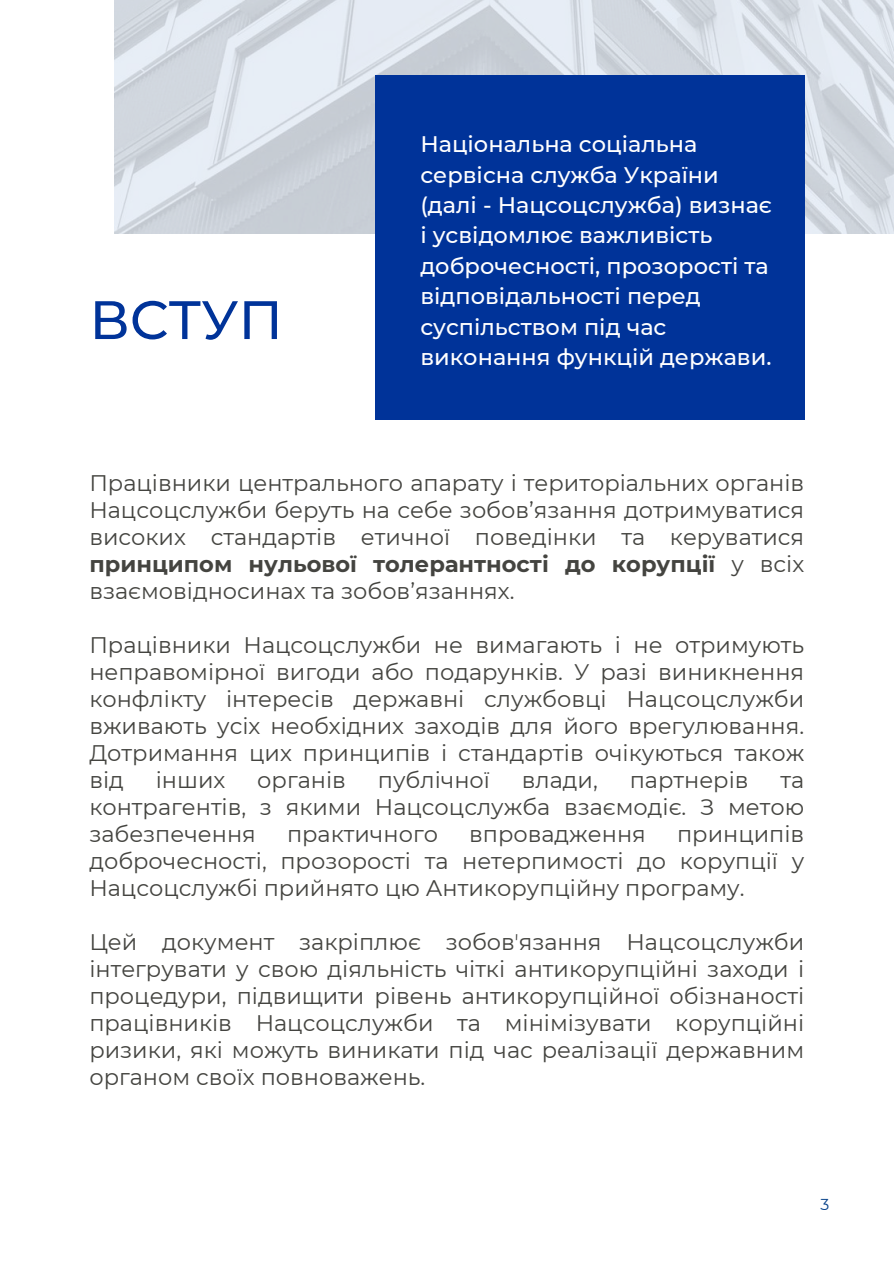
<style>
.page{position:relative;width:894px;height:1264px;background:#fff}
.page>*{position:absolute;margin:0;border:0;box-sizing:border-box;transform-origin:0 0}
.t1{font:500 54px "Montserrat";color:#039}
.t2{font:22.5px/27px "Montserrat";color:#444440;text-align:justify}
.t3{font:500 22.5px/30.3px "Montserrat";color:#fff}
.t4{font:15.75px "Montserrat";color:#07428a}
.s1{font-weight:700}
</style>
<div class="page">
<svg style="left:114px;top:0;width:779px;height:233px;background:#d6dce4"></svg>
<div style="left:375px;top:75px;width:429px;height:345px;background:#039"></div>
<h1 class="t1" style="left:89px;top:287px;width:195px">ВСТУП</h1>
<p class="t3" style="left:420px;top:129px;width:353px">Національна соціальна сервісна служба України (далі - Нацсоцслужба) визнає і усвідомлює важливість доброчесності, прозорості та відповідальності перед суспільством під час виконання функцій держави.</p>
<p class="t2" style="left:89px;top:469px;width:716px">Працівники центрального апарату і територіальних органів Нацсоцслужби беруть на себе зобов’язання дотримуватися високих стандартів етичної поведінки та керуватися <span class="s1">принципом нульової толерантності до корупції</span> у всіх взаємовідносинах та зобов’язаннях.</p>
<p class="t2" style="left:89px;top:631px;width:716px">Працівники Нацсоцслужби не вимагають і не отримують неправомірної вигоди або подарунків. У разі виникнення конфлікту інтересів державні службовці Нацсоцслужби вживають усіх необхідних заходів для його врегулювання.<br>Дотримання цих принципів і стандартів очікуються також від</p>
<p class="t2" style="left:156px;top:766px;width:71px">інших</p>
<p class="t2" style="left:257px;top:766px;width:90px">органів</p>
<p class="t2" style="left:378px;top:766px;width:113px">публічної</p>
<p class="t2" style="left:521px;top:766px;width:77px">влади,</p>
<p class="t2" style="left:629px;top:766px;width:120px">партнерів</p>
<p class="t2" style="left:89px;top:766px;width:716px;text-indent:691px">та контрагентів, з якими Нацсоцслужба взаємодіє. З метою забезпечення</p>
<p class="t2" style="left:89px;top:820px;width:716px;text-indent:587px">принципів доброчесності, прозорості та нетерпимості до корупції у Нацсоцслужбі прийнято цю Антикорупційну програму.</p>
<p class="t2" style="left:89px;top:928px;width:716px">Цей документ закріплює зобовʼязання Нацсоцслужби інтегрувати у свою діяльність чіткі антикорупційні заходи і процедури, підвищити рівень антикорупційної обізнаності працівників Нацсоцслужби та мінімізувати корупційні ризики, які можуть виникати під час реалізації державним органом своїх повноважень.</p>
<p class="t2" style="left:287px;top:820px;width:152px">практичного</p>
<p class="t2" style="left:469px;top:820px;width:178px">впровадження</p>
<p class="t4" style="left:820px;top:1194px;width:10px">3</p>
</div>
